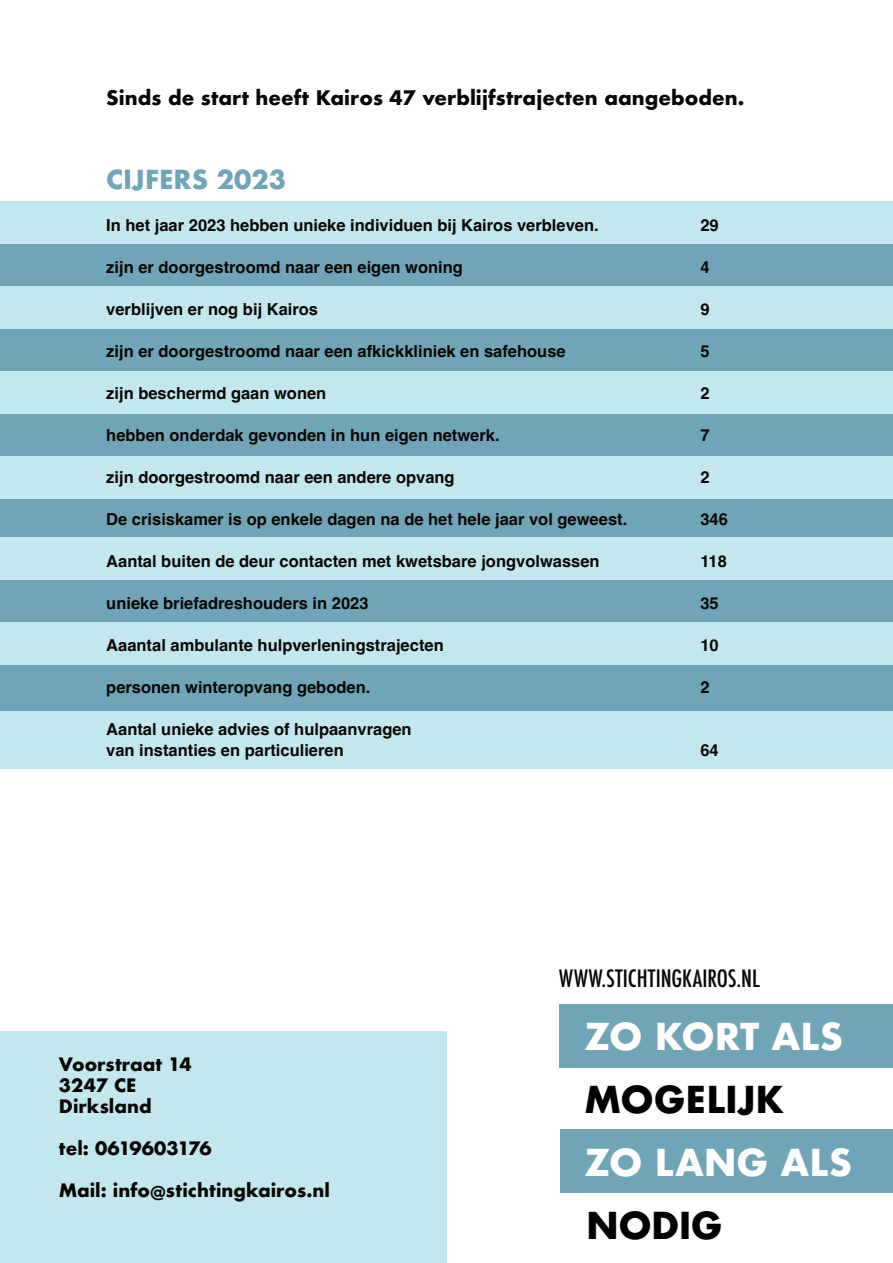
<style>
.page{position:relative;width:893px;height:1263px;background:#fff}
.page>*{position:absolute;margin:0;border:0;box-sizing:border-box;transform-origin:0 0}
.t1{font:700 36px "Futura";color:#fff}
.t2{font:700 36px "Futura";letter-spacing:-.015em;color:#000001}
.t3{font:700 25.5px "Futura";color:#70a5b7}
.t4{font:500 condensed 23.25px "Futura";letter-spacing:-.005em;color:#080704}
.t5{font:700 19.5px "Futura";color:#080704}
.t6{font:700 18px/21px "Futura";color:#080704}
.t7{font:700 16.5px/21px "Helvetica";color:#080704}
</style>
<div class="page">
<div style="left:0;top:206px;width:893px;height:561px;background:#70a5b7"></div>
<div style="left:0;top:201px;width:893px;height:42px;background:#c3e7ef"></div>
<div style="left:0;top:1031px;width:446px;height:232px;background:#c3e7ef"></div>
<div style="left:0;top:286px;width:893px;height:43px;background:#c3e7ef"></div>
<div style="left:0;top:371px;width:893px;height:43px;background:#c3e7ef"></div>
<div style="left:0;top:456px;width:893px;height:43px;background:#c3e7ef"></div>
<div style="left:0;top:537px;width:893px;height:43px;background:#c3e7ef"></div>
<div style="left:0;top:622px;width:893px;height:43px;background:#c3e7ef"></div>
<div style="left:0;top:711px;width:893px;height:57px;background:#c3e7ef"></div>
<div style="left:559px;top:1005px;width:334px;height:63px;background:#70a5b7"></div>
<div style="left:561px;top:1129px;width:332px;height:64px;background:#70a5b7"></div>
<p class="t5" style="left:106px;top:84px;width:639px">Sinds de start heeft Kairos 47 verblĳfstrajecten aangeboden.</p>
<h2 class="t3" style="left:106px;top:161px;width:181px">CĲFERS 2023</h2>
<p class="t7" style="left:106px;top:217px;width:494px">In het jaar 2023 hebben unieke individuen bĳ Kairos verbleven.</p>
<p class="t7" style="left:700px;top:217px;width:20px">29</p>
<p class="t7" style="left:106px;top:259px;width:358px">zĳn er doorgestroomd naar een eigen woning</p>
<p class="t7" style="left:700px;top:259px;width:11px">4</p>
<p class="t7" style="left:106px;top:301px;width:213px">verblĳven er nog bĳ Kairos</p>
<p class="t7" style="left:700px;top:301px;width:11px">9</p>
<p class="t7" style="left:106px;top:343px;width:461px">zĳn er doorgestroomd naar een afkickkliniek en safehouse</p>
<p class="t7" style="left:700px;top:343px;width:11px">5</p>
<p class="t7" style="left:106px;top:385px;width:222px">zĳn beschermd gaan wonen</p>
<p class="t7" style="left:700px;top:385px;width:11px">2</p>
<p class="t7" style="left:106px;top:427px;width:395px">hebben onderdak gevonden in hun eigen netwerk.</p>
<p class="t7" style="left:700px;top:427px;width:11px">7</p>
<p class="t7" style="left:106px;top:469px;width:350px">zĳn doorgestroomd naar een andere opvang</p>
<p class="t7" style="left:700px;top:469px;width:11px">2</p>
<p class="t7" style="left:106px;top:511px;width:522px">De crisiskamer is op enkele dagen na de het hele jaar vol geweest.</p>
<p class="t7" style="left:700px;top:511px;width:29px">346</p>
<p class="t7" style="left:106px;top:553px;width:495px">Aantal buiten de deur contacten met kwetsbare jongvolwassen</p>
<p class="t7" style="left:700px;top:553px;width:28px">118</p>
<p class="t7" style="left:106px;top:595px;width:264px">unieke briefadreshouders in 2023</p>
<p class="t7" style="left:700px;top:595px;width:20px">35</p>
<p class="t7" style="left:106px;top:637px;width:339px">Aaantal ambulante hulpverleningstrajecten</p>
<p class="t7" style="left:700px;top:637px;width:20px">10</p>
<p class="t7" style="left:106px;top:679px;width:266px">personen winteropvang geboden.</p>
<p class="t7" style="left:700px;top:679px;width:11px">2</p>
<p class="t7" style="left:106px;top:721px;width:307px">Aantal unieke advies of hulpaanvragen van instanties en particulieren</p>
<p class="t7" style="left:700px;top:742px;width:20px">64</p>
<h3 class="t4" style="left:559px;top:964px;width:202px">WWW.STICHTINGKAIROS.NL</h3>
<p class="t6" style="left:59px;top:1054px;width:134px">Voorstraat 14<br>3247 CE<br>Dirksland</p>
<p class="t6" style="left:59px;top:1138px;width:154px">tel: 0619603176</p>
<p class="t6" style="left:59px;top:1180px;width:272px">Mail: info@stichtingkairos.nl</p>
<h1 class="t1" style="left:584px;top:1010px;width:260px">ZO KORT ALS</h1>
<h1 class="t2" style="left:584px;top:1073px;width:201px">MOGELĲK</h1>
<h1 class="t1" style="left:584px;top:1136px;width:269px">ZO LANG ALS</h1>
<h1 class="t2" style="left:586px;top:1199px;width:138px">NODIG</h1>
</div>
